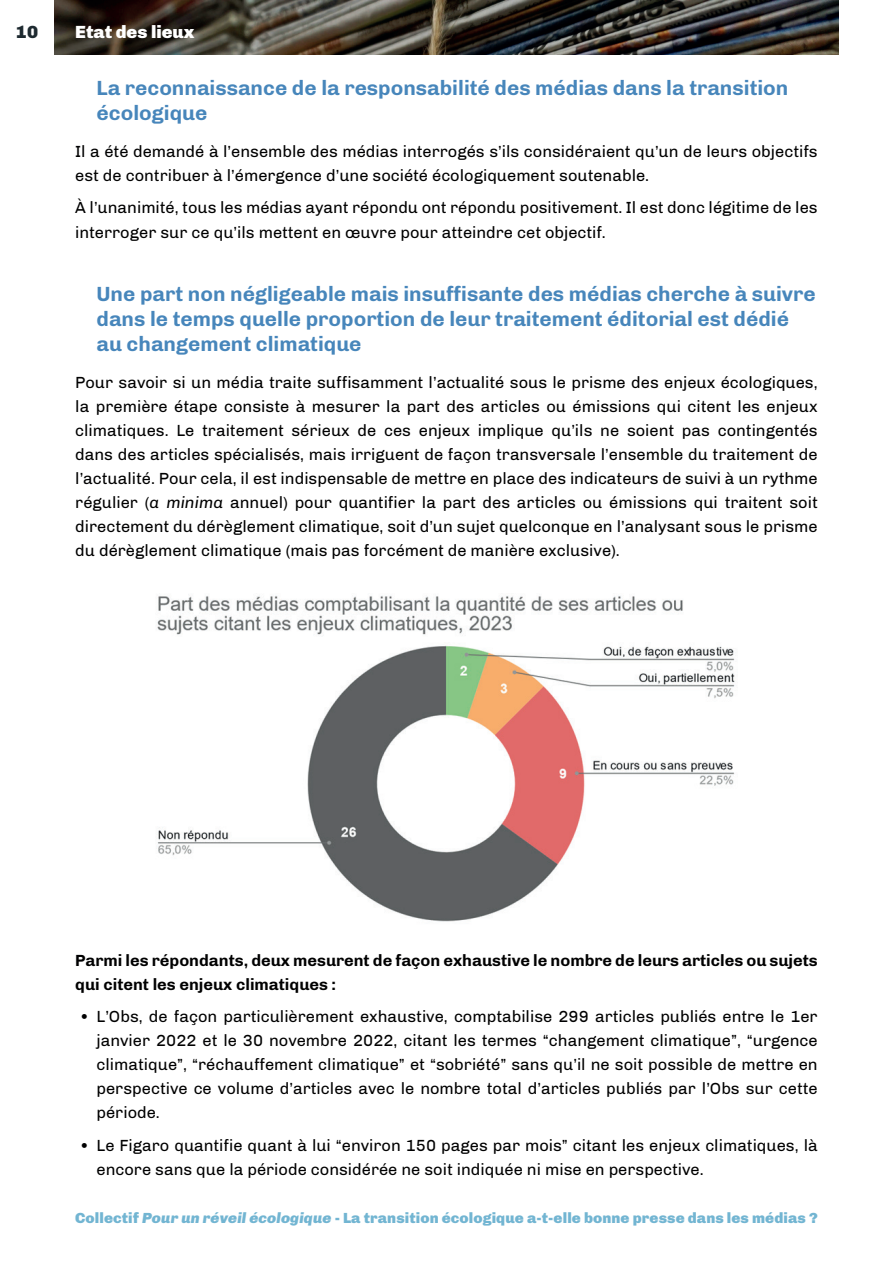
<style>
.page{position:relative;width:893px;height:1263px;background:#fff}
.page>*{position:absolute;margin:0;border:0;box-sizing:border-box;transform-origin:0 0}
.t1{font:700 21px/25.2px "Chivo";color:#4786bb}
.t2{font:900 18px "Chivo";color:#fff}
.t3{font:900 18px "Chivo";color:#1e2a30}
.t4{font:16.5px/24px "Chivo";color:#000001}
.t5{font:700 16.5px/24px "Chivo";color:#000001}
.t6{font:900 15px "Chivo";letter-spacing:.005em;color:#72b5d2}
.s1{font-style:italic}
</style>
<div class="page">
<img style="left:54px;top:0;width:785px;height:54px">
<img style="left:157px;top:595px;width:578px;height:327px">
<p class="t3" style="left:16px;top:21px;width:24px">10</p>
<p class="t2" style="left:75px;top:21px;width:121px">Etat des lieux</p>
<p class="t1" style="left:97px;top:75px;width:693px">La reconnaissance de la responsabilité des médias dans la transition écologique</p>
<p class="t4" style="left:75px;top:139px;width:744px">Il a été demandé à l’ensemble des médias interrogés s’ils considéraient qu’un de leurs objectifs est de contribuer à l’émergence d’une société écologiquement soutenable.</p>
<p class="t4" style="left:75px;top:196px;width:744px">À l’unanimité, tous les médias ayant répondu ont répondu positivement. Il est donc légitime de les interroger sur ce qu’ils mettent en œuvre pour atteindre cet objectif.</p>
<p class="t1" style="left:97px;top:281px;width:721px">Une part non négligeable mais insuffisante des médias cherche à suivre dans le temps quelle proportion de leur traitement éditorial est dédié au changement climatique</p>
<p class="t4" style="left:75px;top:371px;width:744px;text-align:justify">Pour savoir si un média traite suffisamment l’actualité sous le prisme des enjeux écologiques, la première étape consiste à mesurer la part des articles ou émissions qui citent les enjeux climatiques. Le traitement sérieux de ces enjeux implique qu’ils ne soient pas contingentés dans des articles spécialisés, mais irriguent de façon transversale l’ensemble du traitement de l’actualité. Pour cela, il est indispensable de mettre en place des indicateurs de suivi à un rythme régulier (<span class="s1">a minima</span> annuel) pour quantifier la part des articles ou émissions qui traitent soit directement du dérèglement climatique, soit d’un sujet quelconque en l’analysant sous le prisme du dérèglement climatique (mais pas forcément de manière exclusive).</p>
<p class="t5" style="left:75px;top:948px;width:744px">Parmi les répondants, deux mesurent de façon exhaustive le nombre de leurs articles ou sujets qui citent les enjeux climatiques :</p>
<p class="t4" style="left:97px;top:1005px;width:723px;text-align:justify;text-indent:-17px">• L’Obs, de façon particulièrement exhaustive, comptabilise 299 articles publiés entre le 1er janvier 2022 et le 30 novembre 2022, citant les termes “changement climatique”, “urgence climatique”, “réchauffement climatique” et “sobriété” sans qu’il ne soit possible de mettre en perspective ce volume d’articles avec le nombre total d’articles publiés par l’Obs sur cette période.</p>
<p class="t4" style="left:97px;top:1133px;width:723px;text-indent:-17px">• Le Figaro quantifie quant à lui “environ 150 pages par mois” citant les enjeux climatiques, là encore sans que la période considérée ne soit indiquée ni mise en perspective.</p>
<p class="t6" style="left:75px;top:1209px;width:744px">Collectif <span class="s1">Pour un réveil écologique</span> - La transition écologique a-t-elle bonne presse dans les médias ?</p>
</div>
